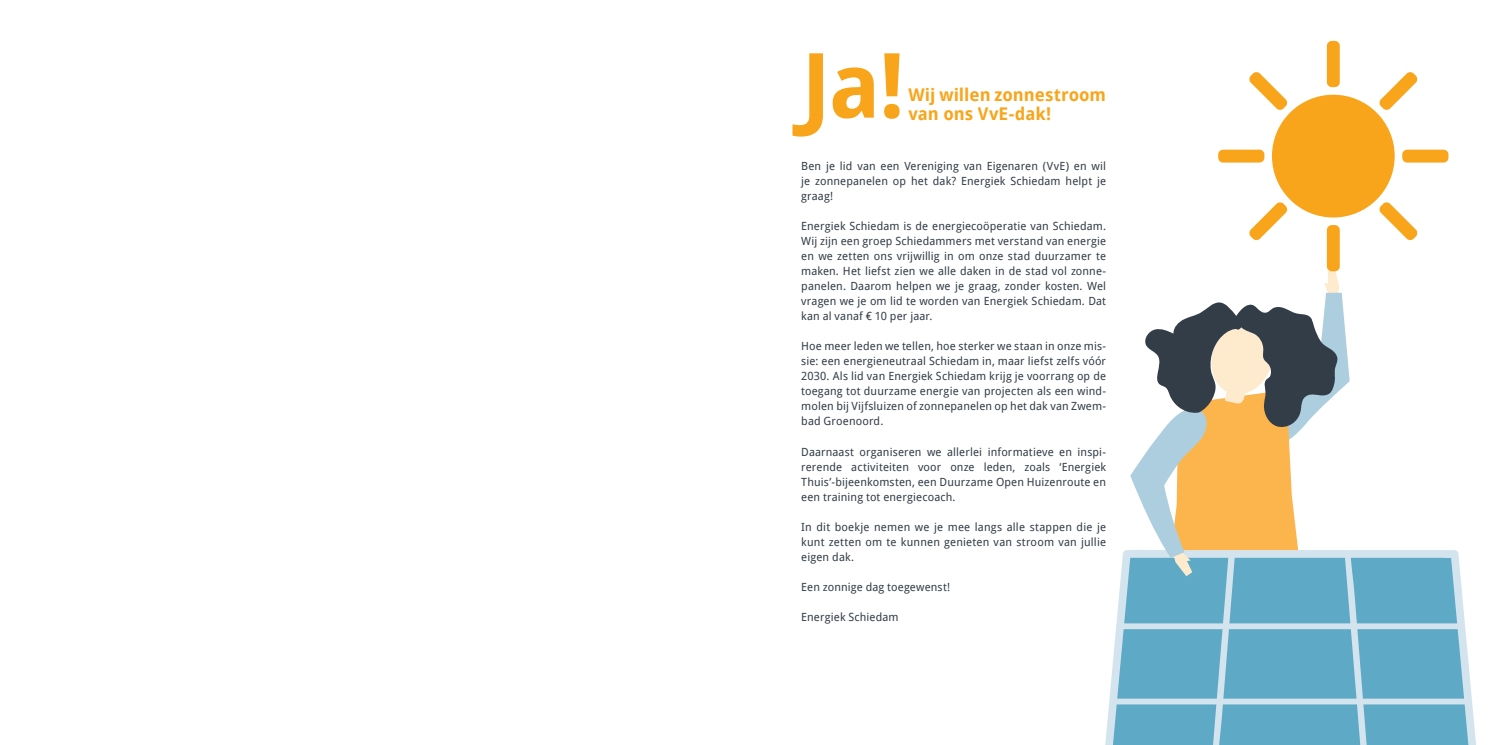
<style>
.page{position:relative;width:1489px;height:745px;background:#fff}
.page>*{position:absolute;margin:0;border:0;box-sizing:border-box;transform-origin:0 0}
.t1{font:700 90px "Droid Sans";color:#f9a51b}
.t2{font:700 17.5px/18.8px "Droid Sans";color:#f9a51b}
.t3{font:11.25px/15px "Droid Sans";letter-spacing:.01em;color:#323d47;text-align:justify}
</style>
<div class="page">
<svg style="left:1105px;top:550px;width:371px;height:194px;background:#89bfd4"></svg>
<svg style="left:1130px;top:269px;width:237px;height:475px"></svg>
<div style="left:1271px;top:95px;width:123px;height:122px;background:#f9a51b;border-radius:50%"></div>
<div style="left:1326px;top:41px;width:13px;height:46px;background:#f9a51b;border-radius:5px"></div>
<div style="left:1326px;top:225px;width:13px;height:46px;background:#f9a51b;border-radius:5px"></div>
<div style="left:1218px;top:149px;width:46px;height:13px;background:#f9a51b;border-radius:5px"></div>
<div style="left:1401px;top:149px;width:47px;height:13px;background:#f9a51b;border-radius:5px"></div>
<svg style="left:1249px;top:72px;width:38px;height:38px"></svg>
<svg style="left:1379px;top:202px;width:38px;height:38px"></svg>
<svg style="left:1249px;top:202px;width:38px;height:38px"></svg>
<svg style="left:1379px;top:72px;width:38px;height:38px"></svg>
<p class="t1" style="left:801px;top:21px;width:105px">Ja!</p>
<p class="t2" style="left:908px;top:85px;width:199px">Wij willen zonnestroom van ons VvE-dak!</p>
<p class="t3" style="left:801px;top:158px;width:306px">Ben je lid van een Vereniging van Eigenaren (VvE) en wil je zonnepanelen op het dak? Energiek Schiedam helpt je graag!</p>
<p class="t3" style="left:801px;top:218px;width:306px">Energiek Schiedam is de energiecoöperatie van Schiedam.<br>Wij zijn een groep Schiedammers met verstand van energie en we zetten ons vrijwillig in om onze stad duurzamer te maken. Het liefst zien we alle daken in de stad vol zonne&shy;panelen. Daarom helpen we je graag, zonder kosten. Wel vragen we je om lid te worden van Energiek Schiedam. Dat kan al vanaf € 10 per jaar.</p>
<p class="t3" style="left:801px;top:338px;width:306px">Hoe meer leden we tellen, hoe sterker we staan in onze mis&shy;sie: een energieneutraal Schiedam in, maar liefst zelfs vóór 2030. Als lid van Energiek Schiedam krijg je voorrang op de toegang tot duurzame energie van projecten als een wind&shy;molen bij Vijfsluizen of zonnepanelen op het dak van Zwem&shy;bad Groenoord.</p>
<p class="t3" style="left:801px;top:443px;width:306px">Daarnaast organiseren we allerlei informatieve en inspi&shy;rerende activiteiten voor onze leden, zoals ‘Energiek Thuis’-bijeenkomsten, een Duurzame Open Huizenroute en een training tot energiecoach.</p>
<p class="t3" style="left:801px;top:518px;width:306px">In dit boekje nemen we je mee langs alle stappen die je kunt zetten om te kunnen genieten van stroom van jullie eigen dak.</p>
<p class="t3" style="left:801px;top:578px;width:150px">Een zonnige dag toegewenst!</p>
<p class="t3" style="left:801px;top:608px;width:99px">Energiek Schiedam</p>
</div>
